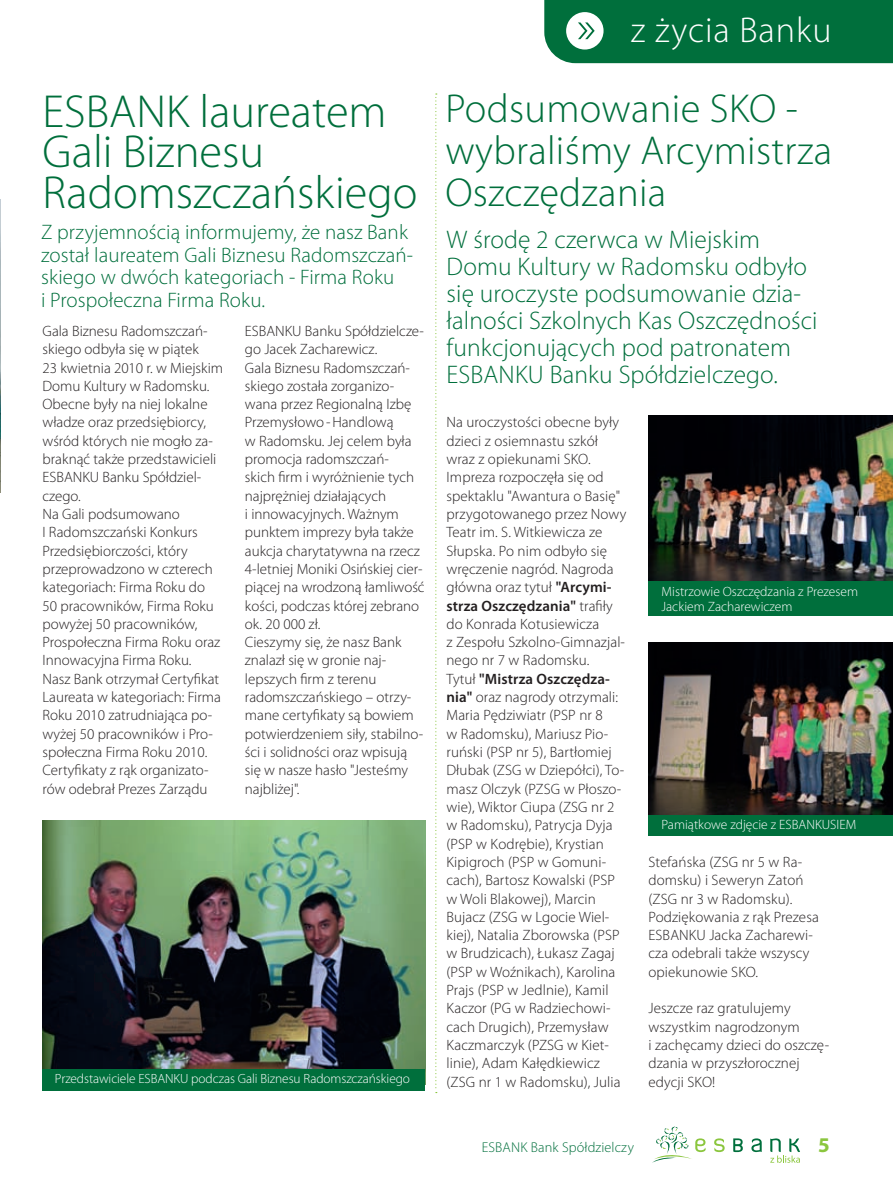
<style>
.page{position:relative;width:893px;height:1187px;background:#fff}
.page>*{position:absolute;margin:0;border:0;box-sizing:border-box;transform-origin:0 0}
.t1{font:300 46.5px/40.5px "Myriad Pro";color:#006f3c}
.t2{font:300 40.5px/42px "Myriad Pro";letter-spacing:.01em;color:#006f3c}
.t3{font:300 36px "Myriad Pro";letter-spacing:.025em;color:#fff}
.t4{font:300 25.5px/27px "Myriad Pro";letter-spacing:.005em;color:#006f3c}
.t5{font:300 21px/22.5px "Myriad Pro";letter-spacing:.005em;color:#006f3c}
.t6{font:700 21px "Myriad Pro";color:#8bc63e}
.t7{font:300 15px/18.3px "Myriad Pro";color:#231f20}
.t8{font:300 14.25px "Myriad Pro";letter-spacing:.01em;color:#006f3c}
.t9{font:300 13.5px/15px "Myriad Pro";color:#fff}
.t10{font:300 13.35px "Myriad Pro";letter-spacing:-.005em;color:#fff}
.s1{font-weight:600}
</style>
<div class="page">
<svg style="left:653px;top:1126px;width:53px;height:36px"></svg>
<svg style="left:714px;top:1138px;width:11px;height:13px"></svg>
<svg style="left:733px;top:1138px;width:10px;height:13px"></svg>
<svg style="left:751px;top:1138px;width:11px;height:13px"></svg>
<svg style="left:770px;top:1138px;width:30px;height:24px"></svg>
<div style="left:544px;top:0;width:349px;height:63px;background:#006f3c"></div>
<img style="left:0;top:199px;width:1px;height:293px">
<svg style="left:435px;top:93px;width:2px;height:996px"></svg>
<img style="left:42px;top:820px;width:383px;height:249px">
<img style="left:648px;top:415px;width:245px;height:167px">
<div style="left:649px;top:581px;width:244px;height:35px;background:#006f3c"></div>
<div style="left:42px;top:1069px;width:383px;height:21px;background:#006f3c"></div>
<img style="left:648px;top:642px;width:245px;height:173px">
<div style="left:649px;top:814px;width:244px;height:21px;background:#006f3c"></div>
<h1 class="t1" style="left:43px;top:91px;width:376px">ESBANK laureatem<br>Gali Biznesu<br>Radomszczańskiego</h1>
<h3 class="t5" style="left:41px;top:221px;width:373px">Z przyjemnością informujemy, że nasz Bank został laureatem Gali Biznesu Radomszczań&shy;skiego w dwóch kategoriach - Firma Roku<br>i Prospołeczna Firma Roku.</h3>
<p class="t7" style="left:43px;top:322px;width:182px">Gala Biznesu Radomszczań&shy;skiego odbyła się w piątek<br>23 kwietnia 2010 r. w Miejskim<br>Domu Kultury w Radomsku.<br>Obecne były na niej lokalne władze oraz przedsiębiorcy, wśród których nie mogło za&shy;braknąć także przedstawicieli<br>ESBANKU Banku Spółdziel&shy;czego.<br>Na Gali podsumowano<br>I Radomszczański Konkurs<br>Przedsiębiorczości, który przeprowadzono w czterech kategoriach: Firma Roku do<br>50 pracowników, Firma Roku powyżej 50 pracowników,<br>Prospołeczna Firma Roku oraz<br>Innowacyjna Firma Roku.<br>Nasz Bank otrzymał Certyfikat<br>Laureata w kategoriach: Firma<br>Roku 2010 zatrudniająca po&shy;wyżej 50 pracowników i Pro&shy;społeczna Firma Roku 2010.<br>Certyfikaty z rąk organizato&shy;rów odebrał Prezes Zarządu</p>
<p class="t7" style="left:245px;top:322px;width:181px">ESBANKU Banku Spółdzielcze&shy;go Jacek Zacharewicz.<br>Gala Biznesu Radomszczań&shy;skiego została zorganizo&shy;wana przez Regionalną Izbę<br>Przemysłowo - Handlową<br>w Radomsku. Jej celem była promocja radomszczań-<br>skich firm i wyróżnienie tych najprężniej działających<br>i innowacyjnych. Ważnym punktem imprezy była także aukcja charytatywna na rzecz<br>4-letniej Moniki Osińskiej cier&shy;piącej na wrodzoną łamliwość kości, podczas której zebrano ok. 20 000 zł.<br>Cieszymy się, że nasz Bank znalazł się w gronie naj&shy;lepszych firm z terenu radomszczańskiego – otrzy&shy;mane certyfikaty są bowiem potwierdzeniem siły, stabilno&shy;ści i solidności oraz wpisują się w nasze hasło "Jesteśmy najbliżej".</p>
<p class="t10" style="left:55px;top:1071px;width:357px">Przedstawiciele ESBANKU podczas Gali Biznesu Radomszczańskiego</p>
<h3 class="t3" style="left:631px;top:10px;width:202px">z życia Banku</h3>
<h2 class="t2" style="left:445px;top:88px;width:388px">Podsumowanie SKO - wybraliśmy Arcymistrza<br>Oszczędzania</h2>
<h3 class="t4" style="left:447px;top:226px;width:372px">W środę 2 czerwca w Miejskim<br>Domu Kultury w Radomsku odbyło się uroczyste podsumowanie dzia&shy;łalności Szkolnych Kas Oszczędności funkcjonujących pod patronatem<br>ESBANKU Banku Spółdzielczego.</h3>
<p class="t7" style="left:446px;top:413px;width:181px">Na uroczystości obecne były dzieci z osiemnastu szkół wraz z opiekunami SKO.<br>Impreza rozpoczęła się od spektaklu "Awantura o Basię" przygotowanego przez Nowy<br>Teatr im. S. Witkiewicza ze<br>Słupska. Po nim odbyło się wręczenie nagród. Nagroda główna oraz tytuł <span class="s1">"Arcymi&shy;strza Oszczędzania"</span> trafiły do Konrada Kotusiewicza<br>z Zespołu Szkolno-Gimnazjal&shy;nego nr 7 w Radomsku.<br>Tytuł <span class="s1">"Mistrza Oszczędza&shy;nia"</span> oraz nagrody otrzymali:<br>Maria Pędziwiatr (PSP nr 8<br>w Radomsku), Mariusz Pio&shy;ruński (PSP nr 5), Bartłomiej<br>Dłubak (ZSG w Dziepółci), To&shy;masz Olczyk (PZSG w Płoszo&shy;wie), Wiktor Ciupa (ZSG nr 2 w Radomsku), Patrycja Dyja (PSP w Kodrębie), Krystian<br>Kipigroch (PSP w Gomuni&shy;cach), Bartosz Kowalski (PSP w Woli Blakowej), Marcin<br>Bujacz (ZSG w Lgocie Wiel&shy;kiej), Natalia Zborowska (PSP w Brudzicach), Łukasz Zagaj (PSP w Woźnikach), Karolina<br>Prajs (PSP w Jedlnie), Kamil<br>Kaczor (PG w Radziechowi&shy;cach Drugich), Przemysław<br>Kaczmarczyk (PZSG w Kiet&shy;linie), Adam Kałędkiewicz (ZSG nr 1 w Radomsku), Julia</p>
<p class="t9" style="left:661px;top:584px;width:198px">Mistrzowie Oszczędzania z Prezesem<br>Jackiem Zacharewiczem</p>
<p class="t9" style="left:661px;top:817px;width:196px">Pamiątkowe zdjęcie z ESBANKUSIEM</p>
<p class="t7" style="left:648px;top:852px;width:172px">Stefańska (ZSG nr 5 w Ra&shy;domsku) i Seweryn Zatoń (ZSG nr 3 w Radomsku).<br>Podziękowania z rąk Prezesa<br>ESBANKU Jacka Zacharewi&shy;cza odebrali także wszyscy opiekunowie SKO.</p>
<p class="t7" style="left:648px;top:999px;width:182px">Jeszcze raz gratulujemy wszystkim nagrodzonym<br>i zachęcamy dzieci do oszczę&shy;dzania w przyszłorocznej edycji SKO!</p>
<p class="t8" style="left:482px;top:1139px;width:154px">ESBANK Bank Spółdzielczy</p>
<h3 class="t6" style="left:818px;top:1131px;width:13px">5</h3>
</div>
